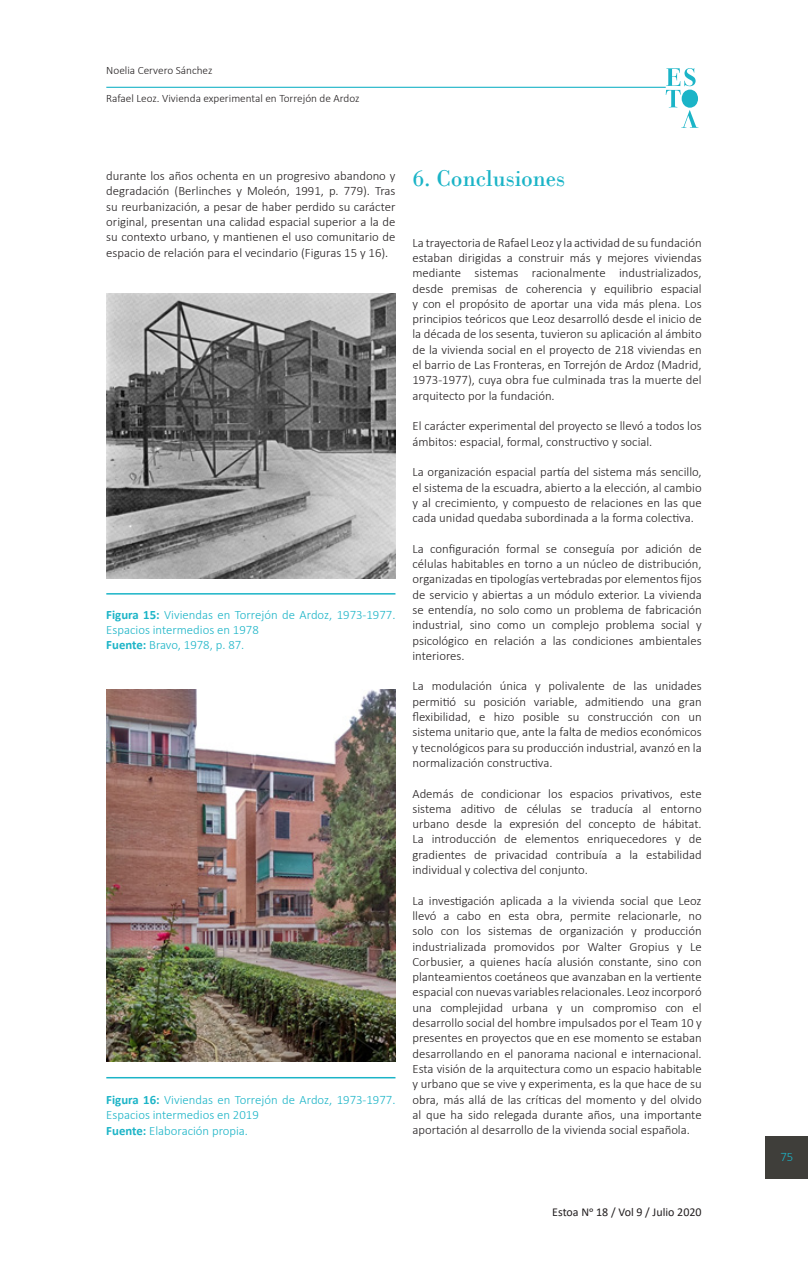
<style>
.page{position:relative;width:808px;height:1263px;background:#fff}
.page>*{position:absolute;margin:0;border:0;box-sizing:border-box;transform-origin:0 0}
.subtitulo{font:24px "Bodoni";color:#1bb4c7}
.parrafo{font:300 12.75px/15.3px "Calibri";color:#231f20;text-align:justify}
.parrafo-2{font:300 12.75px/15.3px "Calibri";color:#1bb4c7}
.t1{font:12px "Calibri";color:#231f20}
.t2{font:300 11.25px "Calibri";color:#231f20}
.s1{font-weight:700}
</style>
<div class="page">
<svg style="left:666px;top:68px;width:32px;height:60px"></svg>
<hr style="left:106px;top:87px;width:560px;height:1px;background:#1bb4c7">
<div style="left:765px;top:1137px;width:43px;height:42px;background:#3f3e3a"></div>
<hr style="left:106px;top:593px;width:289px;height:2px;background:#1bb4c7">
<hr style="left:106px;top:1077px;width:289px;height:1px;background:#1bb4c7">
<img style="left:107px;top:294px;width:288px;height:285px">
<img style="left:107px;top:689px;width:288px;height:372px">
<p class="t2" style="left:106px;top:63px;width:108px">Noelia Cervero Sánchez</p>
<p class="t2" style="left:106px;top:92px;width:255px">Rafael Leoz. Vivienda experimental en Torrejón de Ardoz</p>
<p class="parrafo" style="left:106px;top:168px;width:291px">durante los años ochenta en un progresivo abandono y degradación (Berlinches y Moleón, 1991, p. 779). Tras su reurbanización, a pesar de haber perdido su carácter original, presentan una calidad espacial superior a la de su contexto urbano, y mantienen el uso comunitario de espacio de relación para el vecindario (Figuras 15 y 16).</p>
<p class="parrafo-2" style="left:106px;top:607px;width:291px"><span class="s1">Figura 15:</span> Viviendas en Torrejón de Ardoz, 1973-1977.<br>Espacios intermedios en 1978</p>
<p class="parrafo-2" style="left:106px;top:637px;width:140px"><span class="s1">Fuente:</span> Bravo, 1978, p. 87.</p>
<p class="parrafo-2" style="left:106px;top:1092px;width:291px"><span class="s1">Figura 16:</span> Viviendas en Torrejón de Ardoz, 1973-1977.<br>Espacios intermedios en 2019</p>
<p class="parrafo-2" style="left:106px;top:1122px;width:143px"><span class="s1">Fuente:</span> Elaboración propia.</p>
<p class="subtitulo" style="left:412px;top:164px;width:154px">6. Conclusiones</p>
<p class="parrafo" style="left:412px;top:235px;width:291px">La trayectoria de Rafael Leoz y la actividad de su fundación estaban dirigidas a construir más y mejores viviendas mediante sistemas racionalmente industrializados, desde premisas de coherencia y equilibrio espacial y con el propósito de aportar una vida más plena. Los principios teóricos que Leoz desarrolló desde el inicio de la década de los sesenta, tuvieron su aplicación al ámbito de la vivienda social en el proyecto de 218 viviendas en el barrio de Las Fronteras, en Torrejón de Ardoz (Madrid, 1973-1977), cuya obra fue culminada tras la muerte del arquitecto por la fundación.</p>
<p class="parrafo" style="left:412px;top:418px;width:291px">El carácter experimental del proyecto se llevó a todos los ámbitos: espacial, formal, constructivo y social.</p>
<p class="parrafo" style="left:412px;top:464px;width:291px">La organización espacial partía del sistema más sencillo, el sistema de la escuadra, abierto a la elección, al cambio y al crecimiento, y compuesto de relaciones en las que cada unidad quedaba subordinada a la forma colectiva.</p>
<p class="parrafo" style="left:412px;top:541px;width:291px">La configuración formal se conseguía por adición de células habitables en torno a un núcleo de distribución, organizadas en tipologías vertebradas por elementos fijos de servicio y abiertas a un módulo exterior. La vivienda se entendía, no solo como un problema de fabricación industrial, sino como un complejo problema social y psicológico en relación a las condiciones ambientales interiores.</p>
<p class="parrafo" style="left:412px;top:678px;width:291px">La modulación única y polivalente de las unidades permitió su posición variable, admitiendo una gran flexibilidad, e hizo posible su construcción con un sistema unitario que, ante la falta de medios económicos y tecnológicos para su producción industrial, avanzó en la normalización constructiva.</p>
<p class="parrafo" style="left:412px;top:785px;width:291px">Además de condicionar los espacios privativos, este sistema aditivo de células se traducía al entorno urbano desde la expresión del concepto de hábitat.<br>La introducción de elementos enriquecedores y de gradientes de privacidad contribuía a la estabilidad individual y colectiva del conjunto.</p>
<p class="parrafo" style="left:412px;top:893px;width:291px">La investigación aplicada a la vivienda social que Leoz llevó a cabo en esta obra, permite relacionarle, no solo con los sistemas de organización y producción industrializada promovidos por Walter Gropius y Le Corbusier, a quienes hacía alusión constante, sino con planteamientos coetáneos que avanzaban en la vertiente espacial con nuevas variables relacionales. Leoz incorporó una complejidad urbana y un compromiso con el desarrollo social del hombre impulsados por el Team 10 y presentes en proyectos que en ese momento se estaban desarrollando en el panorama nacional e internacional.<br>Esta visión de la arquitectura como un espacio habitable y urbano que se vive y experimenta, es la que hace de su obra, más allá de las críticas del momento y del olvido al que ha sido relegada durante años, una importante aportación al desarrollo de la vivienda social española.</p>
<p class="t1" style="left:552px;top:1203px;width:151px">Estoa No 18 / Vol 9 / Julio 2020</p>
<p class="parrafo-2" style="left:780px;top:1149px;width:14px">75</p>
</div>
